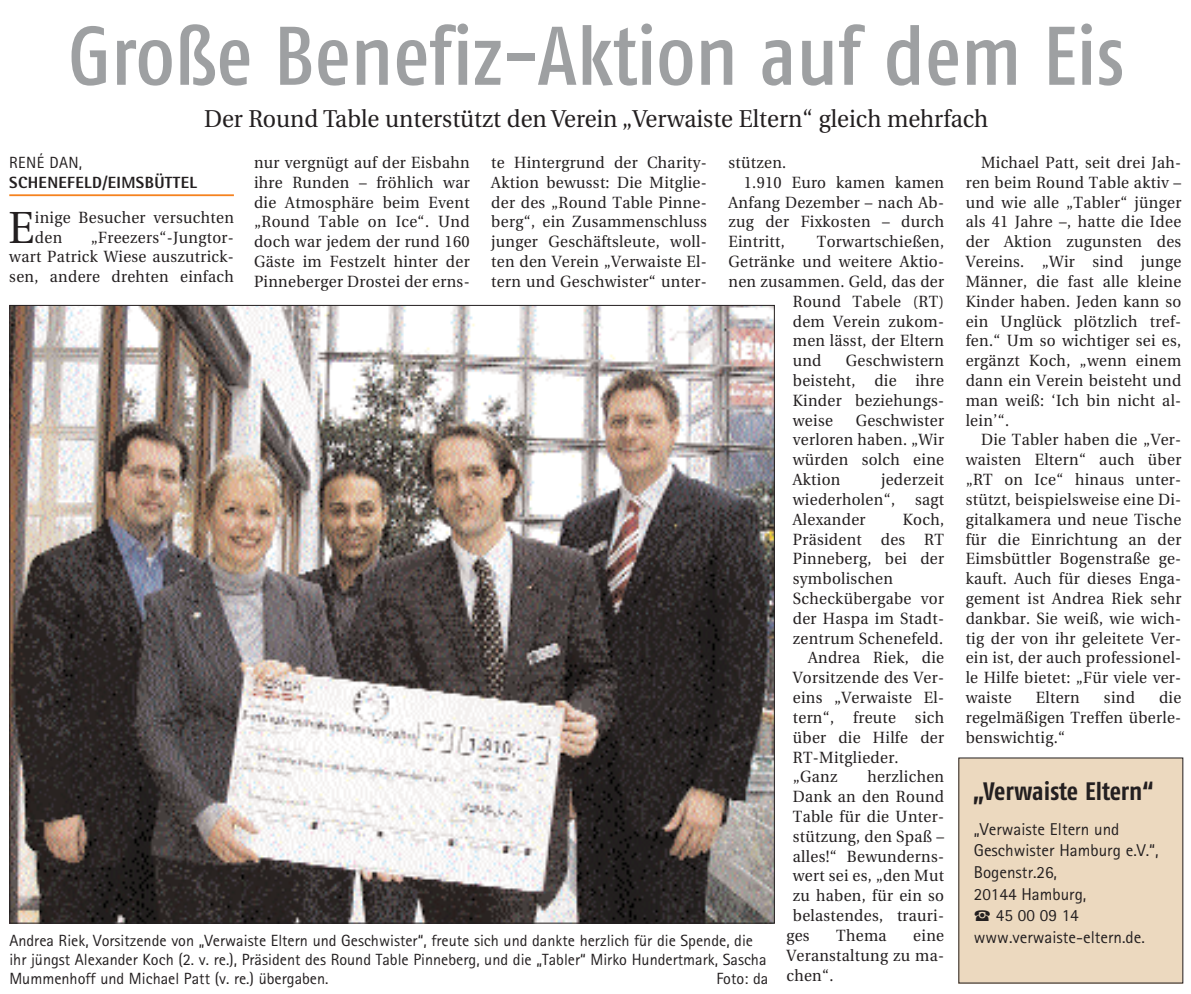
<style>
.page{position:relative;width:1191px;height:994px;background:#fff}
.page>*{position:absolute;margin:0;border:0;box-sizing:border-box;transform-origin:0 0}
.t1{font:82.8px "Fago Co Med";color:#9ea0a2}
.t2{font:44.8px "Utopia";color:#231f20;scale:.95 1}
.t3{font:700 25.2px "Fago Co";color:#231f20}
.t4{font:24.2px "Utopia";color:#231f20;scale:.95 1}
.t5{font:17.2px "Rotis Sans Serif";color:#231f20}
.t6{font:16.2px/19.8px "Utopia";letter-spacing:.02em;color:#231f20;text-align:justify;scale:.95 1}
.t7{font:16.2px/19px "Rotis Sans Serif";color:#231f20}
.t8{font:800 16.2px "Rotis Semi Sans";letter-spacing:.02em;color:#231f20}
</style>
<div class="page">
<hr style="left:9px;top:194px;width:225px;height:2px;background:#f5821f">
<img style="left:11px;top:307px;width:762px;height:614px">
<div style="left:959px;top:757px;width:224px;height:225px;background:#ecd9bf"></div>
<h1 class="t1" style="left:68px;top:26px;width:1058px">Große Benefiz-Aktion auf dem Eis</h1>
<h3 class="t4" style="left:204px;top:109px;width:827px">Der Round Table unterstützt den Verein „Verwaiste Eltern“ gleich mehrfach</h3>
<p class="t7" style="left:9px;top:154px;width:74px">RENÉ DAN,</p>
<p class="t8" style="left:9px;top:176px;width:189px">SCHENEFELD/EIMSBÜTTEL</p>
<h2 class="t2" style="left:8px;top:209px;width:29px">E</h2>
<p class="t6" style="left:35px;top:209px;width:211px">inige Besucher versuchten den</p>
<p class="t6" style="left:966px;top:154px;width:228px;text-indent:15px">Michael Patt, seit drei Jah&shy;ren beim Round Table aktiv – und wie alle „Tabler“ jünger als 41 Jahre –, hatte die Idee der Aktion zugunsten des Vereins. „Wir sind junge Männer, die fast alle kleine Kinder haben. Jeden kann so ein Unglück plötzlich tref&shy;fen.“ Um so wichtiger sei es, ergänzt Koch, „wenn einem dann ein Verein beisteht und man weiß: ‘Ich bin nicht al&shy;lein’“.</p>
<p class="t6" style="left:966px;top:431px;width:228px;text-indent:15px">Die Tabler haben die „Ver&shy;waisten Eltern“ auch über „RT on Ice“ hinaus unter&shy;stützt, beispielsweise eine Di&shy;gitalkamera und neue Tische für die Einrichtung an der Eimsbüttler Bogenstraße ge&shy;kauft. Auch für dieses Enga&shy;gement ist Andrea Riek sehr dankbar. Sie weiß, wie wich&shy;tig der von ihr geleitete Ver&shy;ein ist, der auch professionel&shy;le Hilfe bietet: „Für viele ver&shy;waiste</p>
<p class="t6" style="left:254px;top:154px;width:228px">nur vergnügt auf der Eisbahn ihre Runden – fröhlich war die Atmosphäre beim Event „Round Table on Ice“. Und doch war jedem der rund 160<br>Gäste im Festzelt hinter der Pinneberger Drostei der erns-</p>
<p class="t6" style="left:491px;top:154px;width:228px">te Hintergrund der Charity-Aktion bewusst: Die Mitglie&shy;der des „Round Table Pinne&shy;berg“, ein Zusammenschluss junger Geschäftsleute, woll&shy;ten den Verein „Verwaiste El&shy;tern und Geschwister“ unter-</p>
<p class="t6" style="left:728px;top:154px;width:62px">stützen.</p>
<p class="t6" style="left:744px;top:174px;width:212px">1.910 Euro kamen kamen</p>
<p class="t6" style="left:728px;top:193px;width:228px">Anfang Dezember – nach Ab-</p>
<p class="t6" style="left:728px;top:213px;width:228px">zug der Fixkosten – durch</p>
<p class="t6" style="left:728px;top:233px;width:61px">Eintritt,</p>
<p class="t6" style="left:817px;top:233px;width:135px">Torwartschießen,</p>
<p class="t6" style="left:728px;top:253px;width:228px">Getränke und weitere Aktio-</p>
<p class="t6" style="left:728px;top:273px;width:228px">nen zusammen. Geld, das der</p>
<p class="t6" style="left:793px;top:292px;width:161px">Round Tabele (RT)</p>
<p class="t6" style="left:793px;top:312px;width:161px">dem Verein zukom-</p>
<p class="t6" style="left:793px;top:332px;width:161px">men lässt, der Eltern</p>
<p class="t6" style="left:793px;top:352px;width:32px">und</p>
<p class="t6" style="left:9px;top:228px;width:238px;text-indent:81px">„Freezers“-Jungtor&shy;wart Patrick Wiese auszutrick&shy;sen, andere drehten einfach</p>
<p class="t6" style="left:793px;top:352px;width:161px;text-indent:53px">Geschwistern beisteht, die ihre Kinder beziehungs&shy;weise</p>
<p class="t6" style="left:793px;top:411px;width:161px;text-indent:63px">Geschwister verloren haben. „Wir würden solch eine Aktion</p>
<p class="t6" style="left:793px;top:471px;width:161px;text-indent:88px">jederzeit wiederholen“, sagt Alexander</p>
<p class="t6" style="left:903px;top:510px;width:45px">Koch,</p>
<p class="t6" style="left:793px;top:530px;width:161px">Präsident des RT</p>
<p class="t6" style="left:793px;top:550px;width:161px">Pinneberg, bei der</p>
<p class="t6" style="left:793px;top:570px;width:107px">symbolischen</p>
<p class="t6" style="left:793px;top:589px;width:161px">Scheckübergabe vor</p>
<p class="t6" style="left:793px;top:609px;width:161px">der Haspa im Stadt-</p>
<p class="t6" style="left:793px;top:629px;width:160px">zentrum Schenefeld.</p>
<p class="t6" style="left:808px;top:649px;width:145px">Andrea Riek, die</p>
<p class="t6" style="left:793px;top:669px;width:161px">Vorsitzende des Ver-</p>
<p class="t6" style="left:793px;top:688px;width:161px">eins „Verwaiste El-</p>
<p class="t6" style="left:793px;top:708px;width:161px">tern“, freute sich</p>
<p class="t6" style="left:793px;top:728px;width:161px">über die Hilfe der</p>
<p class="t6" style="left:793px;top:748px;width:113px">RT-Mitglieder.</p>
<p class="t6" style="left:793px;top:768px;width:48px">„Ganz</p>
<p class="t6" style="left:867px;top:768px;width:82px">herzlichen</p>
<p class="t6" style="left:793px;top:787px;width:161px">Dank an den Round</p>
<p class="t6" style="left:793px;top:807px;width:161px">Table für die Unter-</p>
<p class="t6" style="left:793px;top:827px;width:161px">stützung, den Spaß –</p>
<p class="t6" style="left:793px;top:847px;width:161px">alles!“ Bewunderns-</p>
<p class="t6" style="left:793px;top:867px;width:161px">wert sei es, „den Mut</p>
<p class="t6" style="left:793px;top:886px;width:161px">zu haben, für ein so</p>
<p class="t6" style="left:793px;top:906px;width:161px">belastendes, trauri-</p>
<p class="t6" style="left:786px;top:926px;width:26px">ges</p>
<p class="t6" style="left:836px;top:926px;width:55px">Thema</p>
<p class="t6" style="left:966px;top:688px;width:228px;text-indent:193px">die regelmäßigen Treffen überle&shy;benswichtig.“</p>
<p class="t6" style="left:1036px;top:688px;width:48px">Eltern</p>
<p class="t6" style="left:1104px;top:688px;width:34px">sind</p>
<h3 class="t3" style="left:973px;top:781px;width:182px">„Verwaiste Eltern“</h3>
<p class="t5" style="left:974px;top:822px;width:147px">„Verwaiste Eltern und</p>
<p class="t5" style="left:974px;top:844px;width:186px">Geschwister Hamburg e.V.“,</p>
<p class="t5" style="left:974px;top:865px;width:85px">Bogenstr.26,</p>
<p class="t5" style="left:974px;top:887px;width:114px">20144 Hamburg,</p>
<p class="t5" style="left:996px;top:908px;width:84px">45 00 09 14</p>
<p class="t5" style="left:974px;top:930px;width:172px">www.verwaiste-eltern.de.</p>
<p class="t6" style="left:786px;top:926px;width:167px;text-indent:127px">eine Veranstaltung zu ma&shy;chen“.</p>
<p class="t7" style="left:9px;top:932px;width:759px">Andrea Riek, Vorsitzende von „Verwaiste Eltern und Geschwister“, freute sich und dankte herzlich für die Spende, die ihr jüngst Alexander Koch (2. v. re.), Präsident des Round Table Pinneberg, und die „Tabler“ Mirko Hundertmark, Sascha<br>Mummenhoff und Michael Patt (v. re.) übergaben.</p>
<p class="t7" style="left:716px;top:970px;width:53px">Foto: da</p>
</div>
